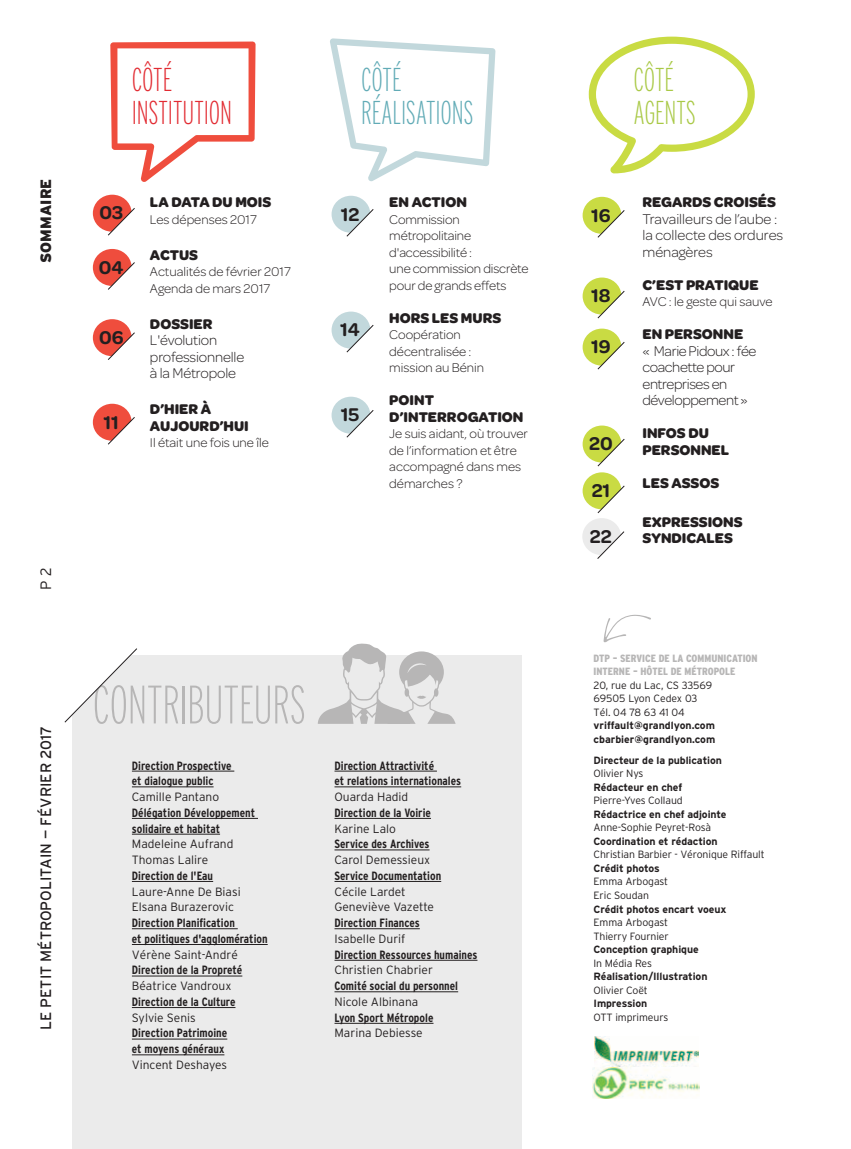
<style>
.page{position:relative;width:851px;height:1149px;background:#fff}
.page>*{position:absolute;margin:0;border:0;box-sizing:border-box;transform-origin:0 0}
.t1{font:200 extra-condensed 54px "Interstate";letter-spacing:-.01em;color:#b7b6b6}
.t2{font:200 extra-condensed 33px/33px "Interstate";letter-spacing:-.005em;color:#61abb6}
.t3{font:200 extra-condensed 33px/33px "Interstate";letter-spacing:-.005em;color:#e22b32}
.t4{font:200 extra-condensed 33px/33px "Interstate";color:#a9c946}
.t5{font:600 19.65px "Omnes";color:#231f20}
.t6{font:700 15px/16.5px "Omnes";color:#231f20}
.t7{font:300 15px/16.5px "Omnes";letter-spacing:-.01em;color:#231f20}
.t8{font:15px "Interstate";color:#231f20}
.t9{font:900 15px "Interstate";color:#231f20}
.t10{font:300 15px "Interstate";color:#231f20}
.t11{font:300 13.5px/16.5px "Omnes";color:#231f20}
.t12{font:700 condensed 12px/15.8px "Interstate";color:#231f20}
.t13{font:300 12px/15.8px "Interstate";color:#231f20}
.t14{font:700 10.5px/13.5px "Interstate";letter-spacing:-.01em;color:#231f20}
.t15{font:300 10.5px/13.5px "Interstate";letter-spacing:-.01em;color:#231f20}
.t16{font:900 condensed 10.5px/13.5px "Interstate";color:#b7b6b6}
</style>
<div class="page">
<div style="left:72px;top:655px;width:449px;height:493px;background:#ebebeb"></div>
<svg style="left:318px;top:643px;width:137px;height:80px"></svg>
<svg style="left:93px;top:195px;width:42px;height:41px"></svg>
<svg style="left:331px;top:196px;width:43px;height:41px"></svg>
<svg style="left:331px;top:311px;width:43px;height:41px"></svg>
<svg style="left:331px;top:396px;width:43px;height:41px"></svg>
<svg style="left:582px;top:197px;width:43px;height:41px"></svg>
<svg style="left:582px;top:277px;width:43px;height:41px"></svg>
<svg style="left:582px;top:328px;width:43px;height:41px"></svg>
<svg style="left:582px;top:425px;width:43px;height:41px"></svg>
<svg style="left:582px;top:472px;width:43px;height:87px"></svg>
<svg style="left:93px;top:249px;width:42px;height:41px"></svg>
<svg style="left:93px;top:319px;width:42px;height:41px"></svg>
<svg style="left:93px;top:403px;width:42px;height:42px"></svg>
<svg style="left:603px;top:614px;width:48px;height:28px"></svg>
<svg style="left:588px;top:37px;width:166px;height:136px"></svg>
<svg style="left:110px;top:41px;width:146px;height:141px"></svg>
<svg style="left:330px;top:38px;width:165px;height:143px"></svg>
<svg style="left:64px;top:648px;width:73px;height:74px"></svg>
<img style="left:594px;top:1036px;width:104px;height:29px">
<img style="left:592px;top:1066px;width:107px;height:32px">
<hr style="left:132px;top:770px;width:102px;height:1px;background:#231f20">
<hr style="left:132px;top:786px;width:81px;height:1px;background:#231f20">
<hr style="left:132px;top:817px;width:126px;height:1px;background:#231f20">
<hr style="left:132px;top:833px;width:88px;height:1px;background:#231f20">
<hr style="left:132px;top:880px;width:81px;height:1px;background:#231f20">
<hr style="left:132px;top:928px;width:106px;height:1px;background:#231f20">
<hr style="left:132px;top:943px;width:136px;height:1px;background:#231f20">
<hr style="left:132px;top:975px;width:110px;height:1px;background:#231f20">
<hr style="left:132px;top:1006px;width:103px;height:1px;background:#231f20">
<hr style="left:132px;top:1038px;width:95px;height:1px;background:#231f20">
<hr style="left:132px;top:1054px;width:92px;height:1px;background:#231f20">
<hr style="left:334px;top:770px;width:103px;height:1px;background:#231f20">
<hr style="left:334px;top:786px;width:127px;height:1px;background:#231f20">
<hr style="left:334px;top:817px;width:97px;height:1px;background:#231f20">
<hr style="left:334px;top:849px;width:95px;height:1px;background:#231f20">
<hr style="left:334px;top:880px;width:107px;height:1px;background:#231f20">
<hr style="left:334px;top:928px;width:86px;height:1px;background:#231f20">
<hr style="left:334px;top:959px;width:143px;height:1px;background:#231f20">
<hr style="left:334px;top:991px;width:124px;height:1px;background:#231f20">
<hr style="left:334px;top:1022px;width:99px;height:1px;background:#231f20">
<p class="t9" style="left:37px;top:262px;width:85px;rotate:-90deg">Sommaire</p>
<p class="t10" style="left:37px;top:589px;width:23px;rotate:-90deg">P 2</p>
<p class="t8" style="left:37px;top:1029px;width:306px;rotate:-90deg">Le Petit Métropolitain — février 2017</p>
<h2 class="t3" style="left:132px;top:62px;width:102px">CÔTÉ<br>INSTITUTION</h2>
<h2 class="t2" style="left:361px;top:62px;width:114px">CÔTÉ<br>RÉALISATIONS</h2>
<h2 class="t4" style="left:633px;top:62px;width:64px">CÔTÉ<br>AGENTS</h2>
<p class="t6" style="left:150px;top:194px;width:123px">LA DATA DU MOIS</p>
<p class="t11" style="left:150px;top:211px;width:108px">Les dépenses 2017</p>
<p class="t6" style="left:150px;top:246px;width:50px">ACTUS</p>
<p class="t11" style="left:150px;top:263px;width:142px">Actualités de février 2017<br>Agenda de mars 2017</p>
<p class="t6" style="left:150px;top:315px;width:64px">DOSSIER</p>
<p class="t7" style="left:150px;top:332px;width:96px">L'évolution professionnelle à la Métropole</p>
<p class="t6" style="left:150px;top:401px;width:100px">D’HIER À<br>AUJOURD’HUI</p>
<p class="t11" style="left:150px;top:434px;width:120px">Il était une fois une île</p>
<h3 class="t5" style="left:99px;top:202px;width:25px">03</h3>
<h3 class="t5" style="left:340px;top:203px;width:20px">12</h3>
<h3 class="t5" style="left:99px;top:256px;width:26px">04</h3>
<h3 class="t5" style="left:340px;top:318px;width:21px">14</h3>
<h3 class="t5" style="left:99px;top:326px;width:26px">06</h3>
<h3 class="t5" style="left:341px;top:403px;width:20px">15</h3>
<h3 class="t5" style="left:104px;top:410px;width:17px">11</h3>
<p class="t6" style="left:389px;top:194px;width:79px">EN ACTION</p>
<p class="t11" style="left:389px;top:211px;width:141px">Commission métropolitaine d'accessibilité :<br>une commission discrète pour de grands effets</p>
<p class="t6" style="left:389px;top:309px;width:113px">HORS LES MURS</p>
<p class="t11" style="left:389px;top:326px;width:96px">Coopération décentralisée : mission au Bénin</p>
<p class="t6" style="left:389px;top:392px;width:136px">POINT<br>D’INTERROGATION</p>
<p class="t11" style="left:389px;top:425px;width:140px">Je suis aidant, où trouver de l’information et être accompagné dans mes démarches ?</p>
<h1 class="t1" style="left:92px;top:674px;width:215px">CONTRIBUTEURS</h1>
<p class="t12" style="left:132px;top:757px;width:101px">Direction Prospective et dialogue public</p>
<p class="t13" style="left:132px;top:788px;width:89px">Camille Pantano</p>
<p class="t12" style="left:132px;top:804px;width:125px">Délégation Développement solidaire et habitat</p>
<p class="t13" style="left:132px;top:835px;width:103px">Madeleine Aufrand<br>Thomas Lalire</p>
<p class="t12" style="left:132px;top:867px;width:83px">Direction de l'Eau</p>
<p class="t13" style="left:132px;top:883px;width:110px">Laure-Anne De Biasi<br>Elsana Burazerovic</p>
<p class="t12" style="left:132px;top:914px;width:137px">Direction Planification<br>et politiques d'agglomération</p>
<p class="t13" style="left:132px;top:946px;width:107px">Vérène Saint-André</p>
<p class="t12" style="left:132px;top:961px;width:112px">Direction de la Propreté</p>
<p class="t13" style="left:132px;top:977px;width:101px">Béatrice Vandroux</p>
<p class="t12" style="left:132px;top:993px;width:105px">Direction de la Culture</p>
<p class="t13" style="left:132px;top:1009px;width:65px">Sylvie Senis</p>
<p class="t12" style="left:132px;top:1024px;width:97px">Direction Patrimoine et moyens généraux</p>
<p class="t13" style="left:132px;top:1056px;width:97px">Vincent Deshayes</p>
<p class="t12" style="left:334px;top:757px;width:128px">Direction Attractivité<br>et relations internationales</p>
<p class="t13" style="left:334px;top:788px;width:75px">Ouarda Hadid</p>
<p class="t12" style="left:334px;top:804px;width:98px">Direction de la Voirie</p>
<p class="t13" style="left:334px;top:820px;width:63px">Karine Lalo</p>
<p class="t12" style="left:334px;top:835px;width:97px">Service des Archives</p>
<p class="t13" style="left:334px;top:851px;width:97px">Carol Demessieux</p>
<p class="t12" style="left:334px;top:867px;width:108px">Service Documentation</p>
<p class="t13" style="left:334px;top:883px;width:101px">Cécile Lardet<br>Geneviève Vazette</p>
<p class="t12" style="left:334px;top:914px;width:87px">Direction Finances</p>
<p class="t13" style="left:334px;top:930px;width:72px">Isabelle Durif</p>
<p class="t12" style="left:334px;top:946px;width:144px">Direction Ressources humaines</p>
<p class="t13" style="left:334px;top:961px;width:100px">Christien Chabrier</p>
<p class="t12" style="left:334px;top:977px;width:125px">Comité social du personnel</p>
<p class="t13" style="left:334px;top:993px;width:85px">Nicole Albinana</p>
<p class="t12" style="left:334px;top:1009px;width:100px">Lyon Sport Métropole</p>
<p class="t13" style="left:334px;top:1024px;width:90px">Marina Debiesse</p>
<h3 class="t5" style="left:591px;top:204px;width:21px">16</h3>
<h3 class="t5" style="left:591px;top:284px;width:21px">18</h3>
<h3 class="t5" style="left:591px;top:335px;width:21px">19</h3>
<h3 class="t5" style="left:589px;top:432px;width:25px">20</h3>
<h3 class="t5" style="left:591px;top:479px;width:20px">21</h3>
<h3 class="t5" style="left:589px;top:525px;width:23px">22</h3>
<p class="t6" style="left:642px;top:194px;width:135px">REGARDS CROISÉS</p>
<p class="t7" style="left:642px;top:210px;width:142px">Travailleurs de l’aube : la collecte des ordures ménagères</p>
<p class="t6" style="left:642px;top:276px;width:118px">C’EST PRATIQUE</p>
<p class="t11" style="left:642px;top:293px;width:132px">AVC : le geste qui sauve</p>
<p class="t6" style="left:642px;top:326px;width:102px">EN PERSONNE</p>
<p class="t7" style="left:642px;top:342px;width:115px">« Marie Pidoux : fée coachette pour entreprises en développement »</p>
<p class="t6" style="left:642px;top:425px;width:84px">INFOS DU<br>PERSONNEL</p>
<p class="t6" style="left:642px;top:474px;width:78px">LES ASSOS</p>
<p class="t6" style="left:642px;top:513px;width:102px">EXPRESSIONS<br>SYNDICALES</p>
<p class="t16" style="left:593px;top:651px;width:165px">DTP – SERVICE DE LA COMMUNICATION<br>INTERNE – HÔTEL DE MÉTROPOLE</p>
<p class="t15" style="left:593px;top:678px;width:120px">20, rue du Lac, CS 33569<br>69505 Lyon Cedex 03<br>Tél. 04 78 63 41 04</p>
<p class="t14" style="left:593px;top:718px;width:123px">vriffault@grandlyon.com cbarbier@grandlyon.com</p>
<p class="t14" style="left:593px;top:753px;width:130px">Directeur de la publication</p>
<p class="t15" style="left:593px;top:766px;width:51px">Olivier Nys</p>
<p class="t14" style="left:593px;top:780px;width:90px">Rédacteur en chef</p>
<p class="t15" style="left:593px;top:793px;width:91px">Pierre-Yves Collaud</p>
<p class="t14" style="left:593px;top:807px;width:134px">Rédactrice en chef adjointe</p>
<p class="t15" style="left:593px;top:820px;width:119px">Anne-Sophie Peyret-Rosà</p>
<p class="t14" style="left:593px;top:834px;width:126px">Coordination et rédaction</p>
<p class="t15" style="left:593px;top:847px;width:172px">Christian Barbier - Véronique Riffault</p>
<p class="t14" style="left:593px;top:861px;width:68px">Crédit photos</p>
<p class="t15" style="left:593px;top:874px;width:76px">Emma Arbogast<br>Eric Soudan</p>
<p class="t14" style="left:593px;top:901px;width:134px">Crédit photos encart voeux</p>
<p class="t15" style="left:593px;top:915px;width:77px">Emma Arbogast<br>Thierry Fournier</p>
<p class="t14" style="left:593px;top:942px;width:107px">Conception graphique</p>
<p class="t15" style="left:593px;top:955px;width:60px">In Média Res</p>
<p class="t14" style="left:593px;top:969px;width:115px">Réalisation/Illustration</p>
<p class="t15" style="left:593px;top:982px;width:56px">Olivier Coët</p>
<p class="t14" style="left:593px;top:996px;width:55px">Impression</p>
<p class="t15" style="left:593px;top:1009px;width:76px">OTT imprimeurs</p>
</div>
